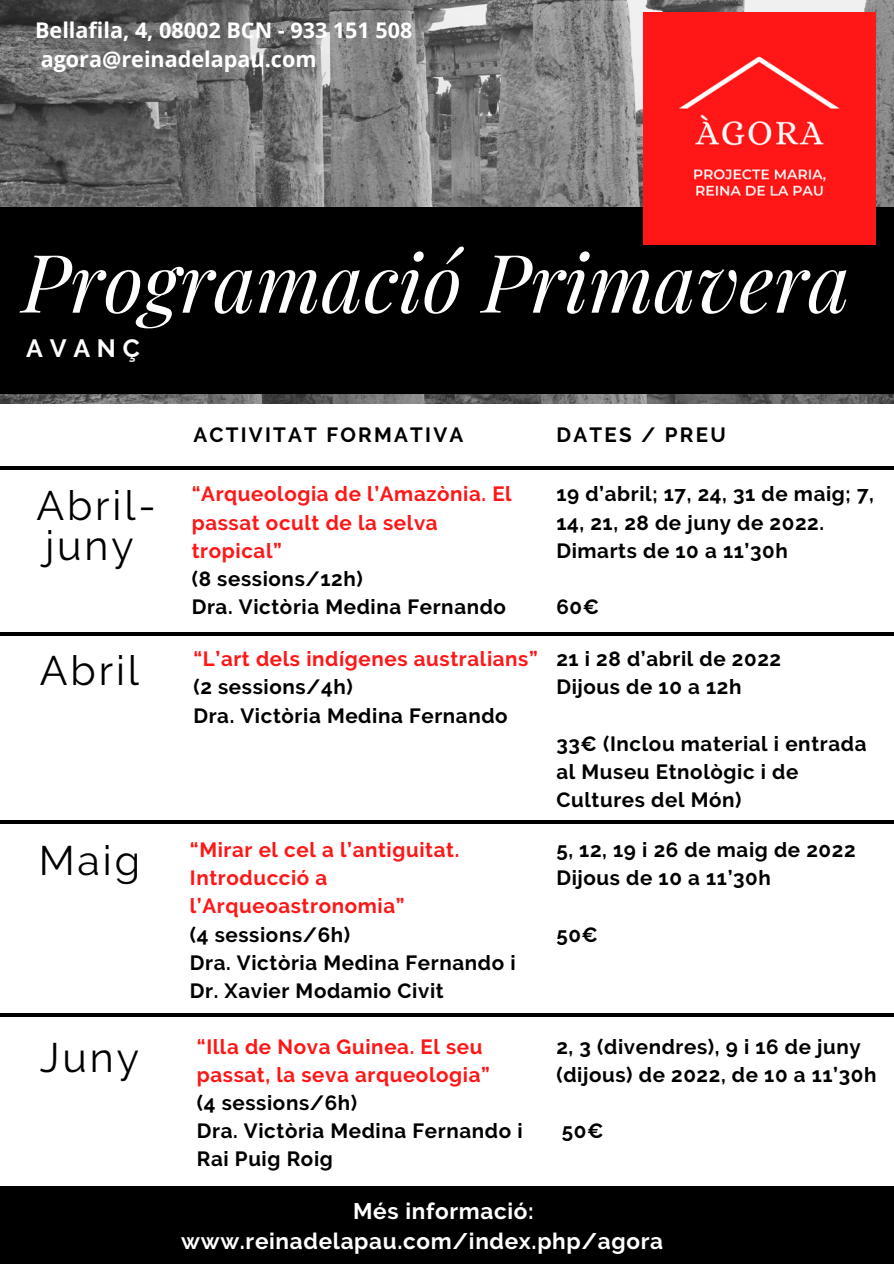
<style>
.page{position:relative;width:894px;height:1264px;background:#fff}
.page>*{position:absolute;margin:0;border:0;box-sizing:border-box;transform-origin:0 0}
.t1{font:italic 80.55px "Playfair Display";color:#fff}
.t2{font:41.1px/40.5px "Raleway";letter-spacing:.07em;color:#000}
.t3{font:700 24.9px "Raleway";letter-spacing:.27em;color:#fff}
.t4{font:700 22.5px "Raleway";letter-spacing:.03em;color:#fff}
.t5{font:700 21.6px/29.2px "Open Sans";color:#fff}
.t6{font:700 20.55px/28.2px "Raleway";letter-spacing:.03em;color:#000}
.t7{font:700 20.55px/28.2px "Raleway";letter-spacing:.03em;color:#ff1616}
.t8{font:700 20.55px "Raleway";letter-spacing:.11em;color:#000}
</style>
<div class="page">
<img style="left:0;top:0;width:893px;height:403px">
<div style="left:0;top:208px;width:893px;height:185px;background:#000"></div>
<hr style="left:0;top:466px;width:893px;height:4px;background:#000">
<hr style="left:0;top:632px;width:893px;height:3px;background:#000">
<div style="left:0;top:1186px;width:893px;height:77px;background:#000"></div>
<hr style="left:0;top:820px;width:893px;height:3px;background:#000">
<hr style="left:0;top:1013px;width:893px;height:3px;background:#000">
<img style="left:643px;top:13px;width:232px;height:232px">
<p class="t5" style="left:35px;top:15px;width:379px">Bellafila, 4, 08002 BCN - 933 151 508 agora@reinadelapau.com</p>
<p class="t1" style="left:22px;top:225px;width:829px">Programació Primavera</p>
<p class="t3" style="left:26px;top:333px;width:115px">AVANÇ</p>
<p class="t8" style="left:193px;top:422px;width:271px">ACTIVITAT FORMATIVA</p>
<p class="t8" style="left:556px;top:422px;width:171px">DATES / PREU</p>
<p class="t2" style="left:36px;top:485px;width:121px">Abril&shy;juny</p>
<p class="t7" style="left:192px;top:480px;width:321px">“Arqueologia de l’Amazònia. El passat ocult de la selva tropical”</p>
<p class="t6" style="left:192px;top:564px;width:172px">(8 sessions/12h)</p>
<p class="t6" style="left:192px;top:592px;width:316px">Dra. Victòria Medina Fernando</p>
<p class="t2" style="left:40px;top:650px;width:101px">Abril</p>
<p class="t7" style="left:193px;top:645px;width:346px">“L’art dels indígenes australians”</p>
<p class="t6" style="left:193px;top:673px;width:161px">(2 sessions/4h)</p>
<p class="t6" style="left:193px;top:701px;width:316px">Dra. Victòria Medina Fernando</p>
<p class="t2" style="left:39px;top:840px;width:103px">Maig</p>
<p class="t7" style="left:190px;top:835px;width:271px">“Mirar el cel a l’antiguitat.<br>Introducció a l’Arqueoastronomia”</p>
<p class="t6" style="left:190px;top:920px;width:162px">(4 sessions/6h)</p>
<p class="t6" style="left:190px;top:948px;width:327px">Dra. Victòria Medina Fernando i<br>Dr. Xavier Modamio Civit</p>
<p class="t2" style="left:40px;top:1037px;width:100px">Juny</p>
<p class="t7" style="left:197px;top:1032px;width:294px">“Illa de Nova Guinea. El seu passat, la seva arqueologia”</p>
<p class="t6" style="left:197px;top:1088px;width:162px">(4 sessions/6h)</p>
<p class="t6" style="left:197px;top:1116px;width:327px">Dra. Victòria Medina Fernando i<br>Rai Puig Roig</p>
<p class="t6" style="left:556px;top:480px;width:319px">19 d’abril; 17, 24, 31 de maig; 7,<br>14, 21, 28 de juny de 2022.</p>
<p class="t6" style="left:556px;top:536px;width:233px">Dimarts de 10 a 11’30h</p>
<p class="t6" style="left:556px;top:592px;width:44px">60€</p>
<p class="t6" style="left:556px;top:645px;width:226px">21 i 28 d’abril de 2022</p>
<p class="t6" style="left:556px;top:673px;width:187px">Dijous de 10 a 12h</p>
<p class="t6" style="left:556px;top:729px;width:311px">33€ (Inclou material i entrada al Museu Etnològic i de<br>Cultures del Món)</p>
<p class="t6" style="left:556px;top:835px;width:301px">5, 12, 19 i 26 de maig de 2022</p>
<p class="t6" style="left:556px;top:864px;width:216px">Dijous de 10 a 11’30h</p>
<p class="t6" style="left:556px;top:920px;width:43px">50€</p>
<p class="t6" style="left:556px;top:1032px;width:321px">2, 3 (divendres), 9 i 16 de juny (dijous) de 2022, de 10 a 11’30h</p>
<p class="t6" style="left:561px;top:1116px;width:43px">50€</p>
<p class="t4" style="left:353px;top:1197px;width:182px">Més informació:</p>
<p class="t4" style="left:181px;top:1228px;width:483px">www.reinadelapau.com/index.php/agora</p>
</div>
